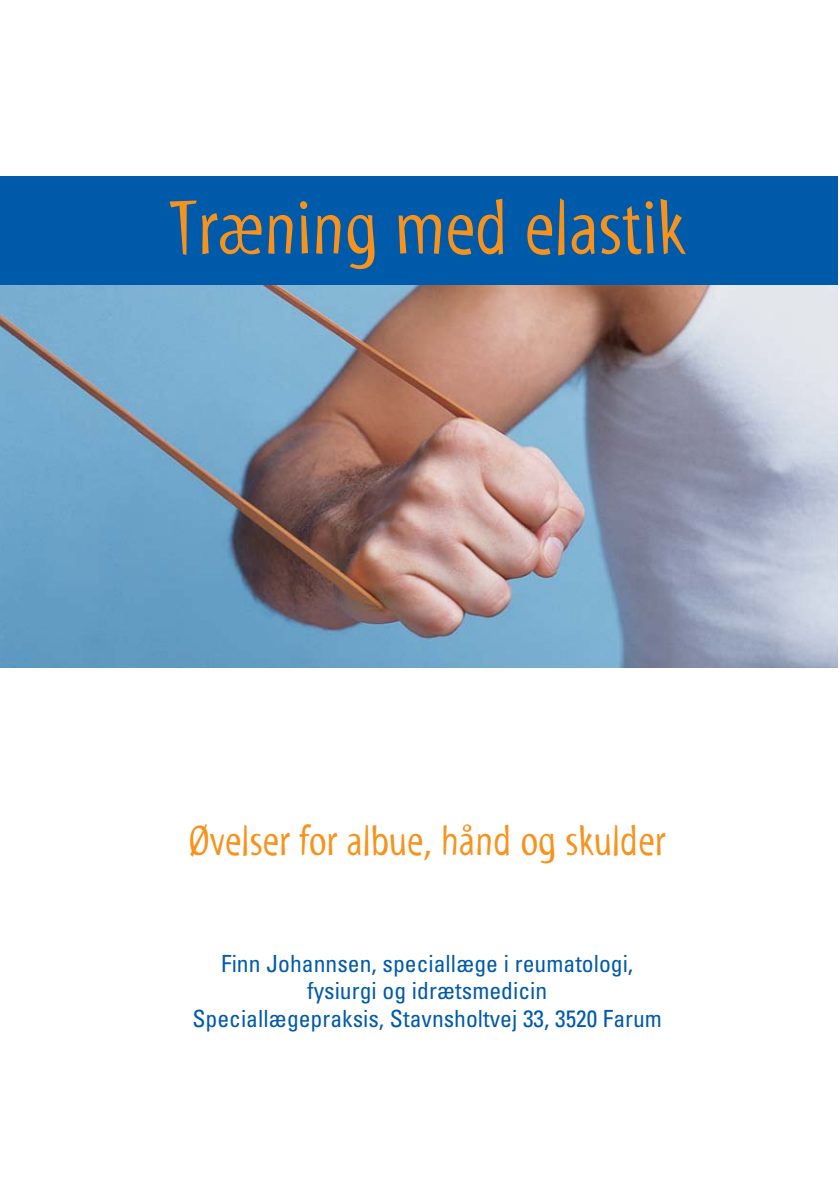
<style>
.page{position:relative;width:840px;height:1190px;background:#fff}
.page>*{position:absolute;margin:0;border:0;box-sizing:border-box;transform-origin:0 0}
.t1{font:78.8px "Myriad Tilt";color:#f7931d}
.t2{font:43.4px "Myriad Tilt";color:#f7931d}
.t3{font:condensed 23.6px/27.6px "Univers";color:#005aaa;text-align:center}
</style>
<div class="page">
<img style="left:0;top:285px;width:838px;height:383px">
<div style="left:0;top:176px;width:838px;height:109px;background:#005aaa"></div>
<h1 class="t1" style="left:169px;top:199px;width:519px">Træning med elastik</h1>
<h2 class="t2" style="left:189px;top:825px;width:479px">Øvelser for albue, hånd og skulder</h2>
<p class="t3" style="left:192px;top:952px;width:471px">Finn Johannsen, speciallæge i reumatologi, fysiurgi og idrætsmedicin<br>Speciallægepraksis, Stavnsholtvej 33, 3520 Farum</p>
</div>
